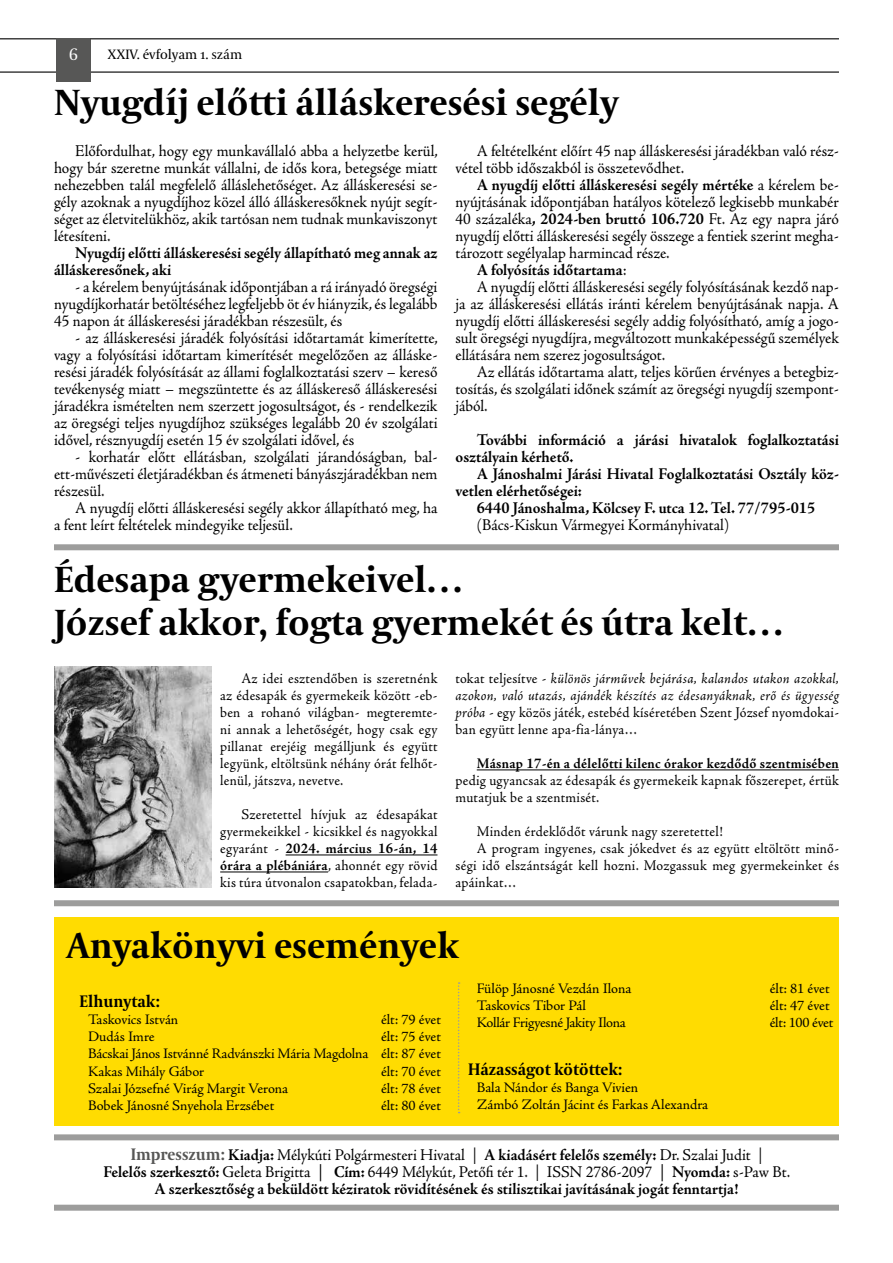
<style>
.page{position:relative;width:893px;height:1263px;background:#fff}
.page>*{position:absolute;margin:0;border:0;box-sizing:border-box;transform-origin:0 0}
.t1{font:700 36px/43.2px "Coranto 2";color:#000}
.t2{font:16.5px/17px "Adobe Jenson Pro";color:#000;text-align:justify;scale:.95 1}
.t3{font:700 16.5px/17px "Adobe Jenson Pro";letter-spacing:-.005em;color:#000;scale:.95 1}
.t4{font:700 16.5px "Coranto 2";color:#000;scale:.95 1}
.t5{font:16.5px "Coranto 2";color:#fff}
.t6{font:14.85px/17px "Adobe Jenson Pro";letter-spacing:.02em;color:#000;text-align:justify;scale:.95 1}
.t7{font:italic 14.85px/17px "Adobe Jenson Pro";letter-spacing:.015em;color:#000;text-align:justify;scale:.95 1}
.t8{font:700 14.85px "Adobe Jenson Pro";letter-spacing:.015em;color:#000;scale:.95 1}
.t9{font:14.55px/17.2px "Adobe Jenson Pro";letter-spacing:-.005em;color:#000;text-align:justify}
.t10{font:14.55px "Adobe Jenson Pro";letter-spacing:-.025em;color:#000}
.t11{font:13.5px "Coranto 2";color:#000}
.s1{font-weight:400}
.s2{font-weight:700}
.s3{font-style:normal}
.s4{font-family:"Coranto 2";color:#575756}
.s5{font-family:"Coranto 2";font-weight:400}
</style>
<div class="page">
<hr style="left:0;top:72px;width:839px;height:1px;background:#000">
<div style="left:56px;top:38px;width:35px;height:44px;background:#575756"></div>
<hr style="left:91px;top:38px;width:748px;height:1px;background:#000">
<hr style="left:0;top:38px;width:56px;height:1px;background:#000">
<div style="left:54px;top:917px;width:785px;height:208px;background:#ffdc01"></div>
<svg style="left:458px;top:982px;width:2px;height:131px"></svg>
<div style="left:54px;top:1205px;width:785px;height:6px;background:#9d9d9c"></div>
<div style="left:54px;top:1134px;width:785px;height:6px;background:#9d9d9c"></div>
<div style="left:54px;top:900px;width:785px;height:6px;background:#9d9d9c"></div>
<div style="left:54px;top:544px;width:785px;height:6px;background:#9d9d9c"></div>
<hr style="left:286px;top:854px;width:151px;height:1px;background:#000">
<hr style="left:220px;top:871px;width:108px;height:1px;background:#000">
<hr style="left:477px;top:769px;width:362px;height:1px;background:#000">
<img style="left:54px;top:666px;width:158px;height:221px">
<p class="t5" style="left:69px;top:45px;width:11px">6</p>
<p class="t11" style="left:107px;top:46px;width:136px">XXIV. évfolyam 1. szám</p>
<h1 class="t1" style="left:54px;top:83px;width:566px">Nyugdíj előtti álláskeresési segély</h1>
<p class="t2" style="left:54px;top:143px;width:406px;text-indent:21px">Előfordulhat, hogy egy munkavállaló abba a helyzetbe kerül, hogy bár szeretne munkát vállalni, de idős kora, betegsége miatt nehezebben talál megfelelő álláslehetőséget. Az álláskeresési se&shy;gély azoknak a nyugdíjhoz közel álló álláskeresőknek nyújt segít&shy;séget az életvitelükhöz, akik tartósan nem tudnak munkaviszonyt létesíteni.</p>
<p class="t3" style="left:54px;top:245px;width:405px;text-indent:21px">Nyugdíj előtti álláskeresési segély állapítható meg annak az álláskeresőnek, aki</p>
<p class="t2" style="left:54px;top:279px;width:405px;text-indent:21px">- a kérelem benyújtásának időpontjában a rá irányadó öregségi nyugdíjkorhatár betöltéséhez legfeljebb öt év hiányzik, és legalább 45 napon át álláskeresési járadékban részesült, és</p>
<p class="t2" style="left:54px;top:330px;width:406px;text-indent:21px">- az álláskeresési járadék folyósítási időtartamát kimerítette, vagy a folyósítási időtartam kimerítését megelőzően az álláske&shy;resési járadék folyósítását az állami foglalkoztatási szerv – kereső tevékenység miatt – megszüntette és az álláskereső álláskeresési járadékra ismételten nem szerzett jogosultságot, és - rendelkezik az öregségi teljes nyugdíjhoz szükséges legalább 20 év szolgálati idővel, résznyugdíj esetén 15 év szolgálati idővel, és</p>
<p class="t2" style="left:54px;top:449px;width:405px;text-indent:21px">- korhatár előtt ellátásban, szolgálati járandóságban, bal&shy;ett-művészeti életjáradékban és átmeneti bányászjáradékban nem részesül.</p>
<p class="t2" style="left:54px;top:500px;width:405px;text-indent:21px">A nyugdíj előtti álláskeresési segély akkor állapítható meg, ha a fent leírt feltételek mindegyike teljesül.</p>
<p class="t2" style="left:455px;top:143px;width:405px;text-indent:21px">A feltételként előírt 45 nap álláskeresési járadékban való rész&shy;vétel több időszakból is összetevődhet.</p>
<p class="t3" style="left:477px;top:177px;width:383px">A nyugdíj előtti álláskeresési segély mértéke <span class="s1">a kérelem be-</span></p>
<p class="t2" style="left:455px;top:194px;width:405px">nyújtásának időpontjában hatályos kötelező legkisebb munkabér</p>
<p class="t2" style="left:455px;top:211px;width:405px">40 százaléka<span class="s2">, 2024-ben bruttó 106.720</span> Ft. Az egy napra járó</p>
<p class="t2" style="left:455px;top:228px;width:405px">nyugdíj előtti álláskeresési segély összege a fentiek szerint megha-</p>
<p class="t2" style="left:455px;top:245px;width:227px">tározott segélyalap harmincad része.</p>
<p class="t3" style="left:477px;top:262px;width:159px">A folyósítás időtartama<span class="s1">:</span></p>
<p class="t2" style="left:477px;top:279px;width:383px">A nyugdíj előtti álláskeresési segély folyósításának kezdő nap-</p>
<p class="t2" style="left:455px;top:296px;width:405px">ja az álláskeresési ellátás iránti kérelem benyújtásának napja. A</p>
<p class="t2" style="left:455px;top:313px;width:405px">nyugdíj előtti álláskeresési segély addig folyósítható, amíg a jogo-</p>
<p class="t2" style="left:455px;top:330px;width:405px">sult öregségi nyugdíjra, megváltozott munkaképességű személyek</p>
<p class="t2" style="left:455px;top:347px;width:222px">ellátására nem szerez jogosultságot.</p>
<p class="t2" style="left:477px;top:364px;width:383px">Az ellátás időtartama alatt, teljes körűen érvényes a betegbiz-</p>
<p class="t2" style="left:455px;top:381px;width:405px">tosítás, és szolgálati időnek számít az öregségi nyugdíj szempont-</p>
<p class="t2" style="left:455px;top:398px;width:35px">jából.</p>
<p class="t3" style="left:455px;top:432px;width:405px;text-indent:21px">További információ a járási hivatalok foglalkoztatási osztályain kérhető.</p>
<p class="t3" style="left:455px;top:466px;width:405px;text-indent:21px">A Jánoshalmi Járási Hivatal Foglalkoztatási Osztály köz&shy;vetlen elérhetőségei:</p>
<p class="t3" style="left:477px;top:500px;width:358px">6440 Jánoshalma, Kölcsey F. utca 12. Tel. 77/795-015</p>
<p class="t2" style="left:477px;top:517px;width:267px">(Bács-Kiskun Vármegyei Kormányhivatal)</p>
<h1 class="t1" style="left:54px;top:559px;width:731px">Édesapa gyermekeivel…<br>József akkor, fogta gyermekét és útra kelt…</h1>
<p class="t6" style="left:220px;top:670px;width:230px;text-indent:21px">Az idei esztendőben is szeretnénk az édesapák és gyermekeik között -eb&shy;ben a rohanó világban- megteremte&shy;ni annak a lehetőségét, hogy csak egy pillanat erejéig megálljunk és együtt legyünk, eltöltsünk néhány órát felhőt&shy;lenül, játszva, nevetve.</p>
<p class="t6" style="left:220px;top:807px;width:230px;text-indent:21px">Szeretettel hívjuk az édesapákat gyermekeikkel - kicsikkel és nagyokkal egyaránt - <span class="s2">2024. március 16-án, 14 órára a plébániára</span>, ahonnét egy rövid kis túra útvonalon csapatokban, felada-</p>
<p class="t7" style="left:455px;top:671px;width:405px"><span class="s3">tokat teljesítve -</span> különös járművek bejárása, kalandos utakon azokkal, azokon, való utazás, ajándék készítés az édesanyáknak, erő és ügyesség próba <span class="s3">- egy közös játék, estebéd kíséretében Szent József nyomdokai&shy;ban együtt lenne apa-fia-lánya…</span></p>
<p class="t8" style="left:477px;top:755px;width:383px">Másnap 17-én a délelőtti kilenc órakor kezdődő szentmisében</p>
<p class="t6" style="left:455px;top:772px;width:405px">pedig ugyancsak az édesapák és gyermekeik kapnak főszerepet, értük mutatjuk be a szentmisét.</p>
<p class="t6" style="left:477px;top:824px;width:260px">Minden érdeklődőt várunk nagy szeretettel!</p>
<p class="t6" style="left:477px;top:841px;width:383px">A program ingyenes, csak jókedvet és az együtt eltöltött minő-</p>
<p class="t6" style="left:455px;top:858px;width:405px">ségi idő elszántságát kell hozni. Mozgassuk meg gyermekeinket és</p>
<p class="t6" style="left:455px;top:875px;width:66px">apáinkat…</p>
<h1 class="t1" style="left:67px;top:925px;width:394px">Anyakönyvi események</h1>
<p class="t4" style="left:80px;top:991px;width:86px">Elhunytak:</p>
<p class="t9" style="left:88px;top:1011px;width:92px">Taskovics István</p>
<p class="t9" style="left:381px;top:1011px;width:61px">élt: 79 évet</p>
<p class="t9" style="left:88px;top:1028px;width:68px">Dudás Imre</p>
<p class="t9" style="left:88px;top:1028px;width:354px;text-indent:293px">élt: 75 évet Bácskai János Istvánné Radvánszki Mária Magdolna élt: 87 évet Kakas Mihály Gábor</p>
<p class="t9" style="left:381px;top:1063px;width:61px">élt: 70 évet</p>
<p class="t9" style="left:88px;top:1080px;width:202px">Szalai Józsefné Virág Margit Verona</p>
<p class="t9" style="left:381px;top:1080px;width:61px">élt: 78 évet</p>
<p class="t9" style="left:88px;top:1097px;width:188px">Bobek Jánosné Snyehola Erzsébet</p>
<p class="t9" style="left:381px;top:1097px;width:61px">élt: 80 évet</p>
<p class="t9" style="left:477px;top:980px;width:156px">Fülöp Jánosné Vezdán Ilona</p>
<p class="t9" style="left:770px;top:980px;width:61px">élt: 81 évet</p>
<p class="t9" style="left:477px;top:997px;width:111px">Taskovics Tibor Pál</p>
<p class="t9" style="left:770px;top:997px;width:61px">élt: 47 évet</p>
<p class="t10" style="left:477px;top:1014px;width:151px">Kollár Frigyesné Jakity Ilona</p>
<p class="t9" style="left:770px;top:1014px;width:65px">élt: 100 évet</p>
<p class="t4" style="left:468px;top:1059px;width:164px">Házasságot kötöttek:</p>
<p class="t9" style="left:477px;top:1079px;width:233px">Bala Nándor és Banga Vivien<br>Zámbó Zoltán Jácint és Farkas Alexandra</p>
<p class="t3" style="left:103px;top:1146px;width:724px;text-align:center"><span class="s4">Impresszum:</span> Kiadja: <span class="s1">Mélykúti Polgármesteri Hivatal</span> <span class="s5">|</span> A kiadásért felelős személy: <span class="s1">Dr. Szalai Judit</span> <span class="s5">|<br></span>Felelős szerkesztő: <span class="s1">Geleta Brigitta |</span> Cím: <span class="s1">6449 Mélykút, Petőfi tér 1.</span> <span class="s5">|</span> <span class="s1">ISSN 2786-2097 |</span> Nyomda: <span class="s1">s-Paw Bt.<br></span>A szerkesztőség a beküldött kéziratok rövidítésének és stilisztikai javításának jogát fenntartja!</p>
</div>
